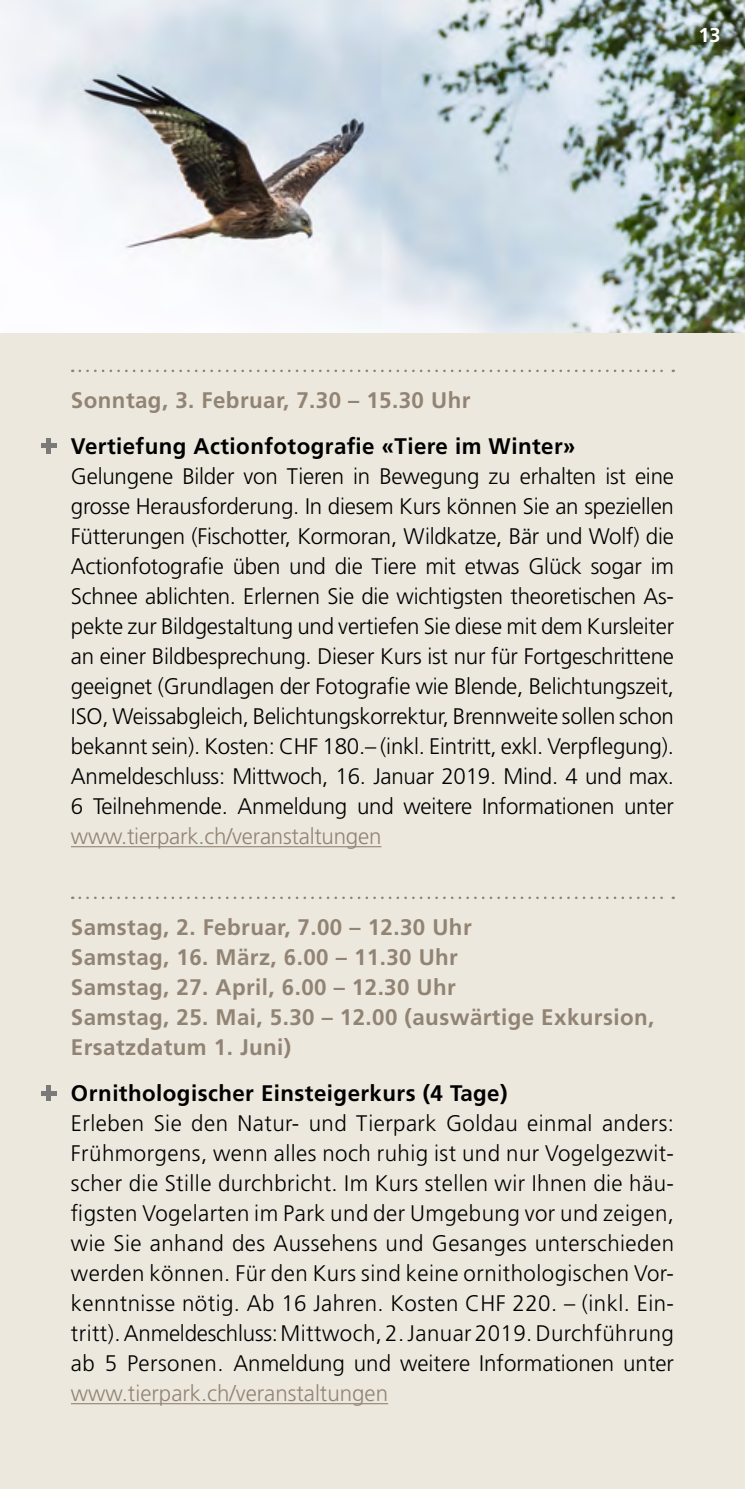
<style>
.page{position:relative;width:745px;height:1489px;background:#fff}
.page>*{position:absolute;margin:0;border:0;box-sizing:border-box;transform-origin:0 0}
.t1{font:300 22.5px/30px "Frutiger LT Std";letter-spacing:-.01em;color:#000;text-align:justify}
.t2{font:700 22.5px/30px "Frutiger LT Std";letter-spacing:.02em;color:#928474}
.t3{font:700 22.5px "Frutiger LT Std";letter-spacing:.02em;color:#000}
.t4{font:300 22.5px "Frutiger LT Std";letter-spacing:-.005em;color:#928474}
.t5{font:700 20px "Frutiger LT Std";color:#fff}
</style>
<div class="page">
<img style="left:0;top:0;width:744px;height:333px">
<div style="left:0;top:333px;width:744px;height:1155px;background:#ece8dd"></div>
<svg style="left:80px;top:369px;width:593px;height:3px"></svg>
<hr style="left:71px;top:846px;width:310px;height:1px;background:#928474">
<svg style="left:80px;top:896px;width:593px;height:3px"></svg>
<hr style="left:71px;top:1402px;width:317px;height:2px;background:#928474">
<div style="left:41px;top:443px;width:16px;height:5px;background:#7c7a79"></div>
<div style="left:46px;top:438px;width:5px;height:15px;background:#7c7a79"></div>
<div style="left:41px;top:1090px;width:16px;height:5px;background:#7c7a79"></div>
<div style="left:46px;top:1085px;width:5px;height:15px;background:#7c7a79"></div>
<p class="t5" style="left:698px;top:23px;width:24px">13</p>
<p class="t2" style="left:71px;top:385px;width:401px">Sonntag, 3. Februar, 7.30 – 15.30 Uhr</p>
<p class="t3" style="left:71px;top:433px;width:506px">Vertiefung Actionfotografie «Tiere im Winter»</p>
<p class="t1" style="left:71px;top:462px;width:604px">Gelungene Bilder von Tieren in Bewegung zu erhalten ist eine grosse Herausforderung. In diesem Kurs können Sie an speziellen Fütterungen (Fischotter, Kormoran, Wildkatze, Bär und Wolf) die Actionfotografie üben und die Tiere mit etwas Glück sogar im Schnee ablichten. Erlernen Sie die wichtigsten theoretischen As&shy;pekte zur Bildgestaltung und vertiefen Sie diese mit dem Kursleiter an einer Bildbesprechung. Dieser Kurs ist nur für Fortgeschrittene geeignet (Grundlagen der Fotografie wie Blende, Belichtungszeit, ISO, Weissabgleich, Belichtungskorrektur, Brennweite sollen schon bekannt sein). Kosten: CHF 180.– (inkl. Eintritt, exkl. Verpflegung).<br>Anmeldeschluss: Mittwoch, 16. Januar 2019. Mind. 4 und max.<br>6 Teilnehmende. Anmeldung und weitere Informationen unter</p>
<p class="t4" style="left:71px;top:824px;width:312px">www.tierpark.ch/veranstaltungen</p>
<p class="t2" style="left:71px;top:911px;width:584px">Samstag, 2. Februar, 7.00 – 12.30 Uhr<br>Samstag, 16. März, 6.00 – 11.30 Uhr<br>Samstag, 27. April, 6.00 – 12.30 Uhr<br>Samstag, 25. Mai, 5.30 – 12.00 (auswärtige Exkursion, Ersatzdatum 1. Juni)</p>
<p class="t3" style="left:71px;top:1080px;width:438px">Ornithologischer Einsteigerkurs (4 Tage)</p>
<p class="t1" style="left:71px;top:1108px;width:604px">Erleben Sie den Natur- und Tierpark Goldau einmal anders:<br>Frühmorgens, wenn alles noch ruhig ist und nur Vogelgezwit&shy;scher die Stille durchbricht. Im Kurs stellen wir Ihnen die häu&shy;figsten Vogelarten im Park und der Umgebung vor und zeigen, wie Sie anhand des Aussehens und Gesanges unterschieden werden können. Für den Kurs sind keine ornithologischen Vor&shy;kenntnisse nötig. Ab 16 Jahren. Kosten CHF 220. – (inkl. Ein&shy;tritt). Anmeldeschluss: Mittwoch, 2. Januar 2019. Durchführung ab 5 Personen. Anmeldung und weitere Informationen unter</p>
<p class="t4" style="left:71px;top:1380px;width:318px">www.tierpark.ch/veranstaltungen</p>
</div>
